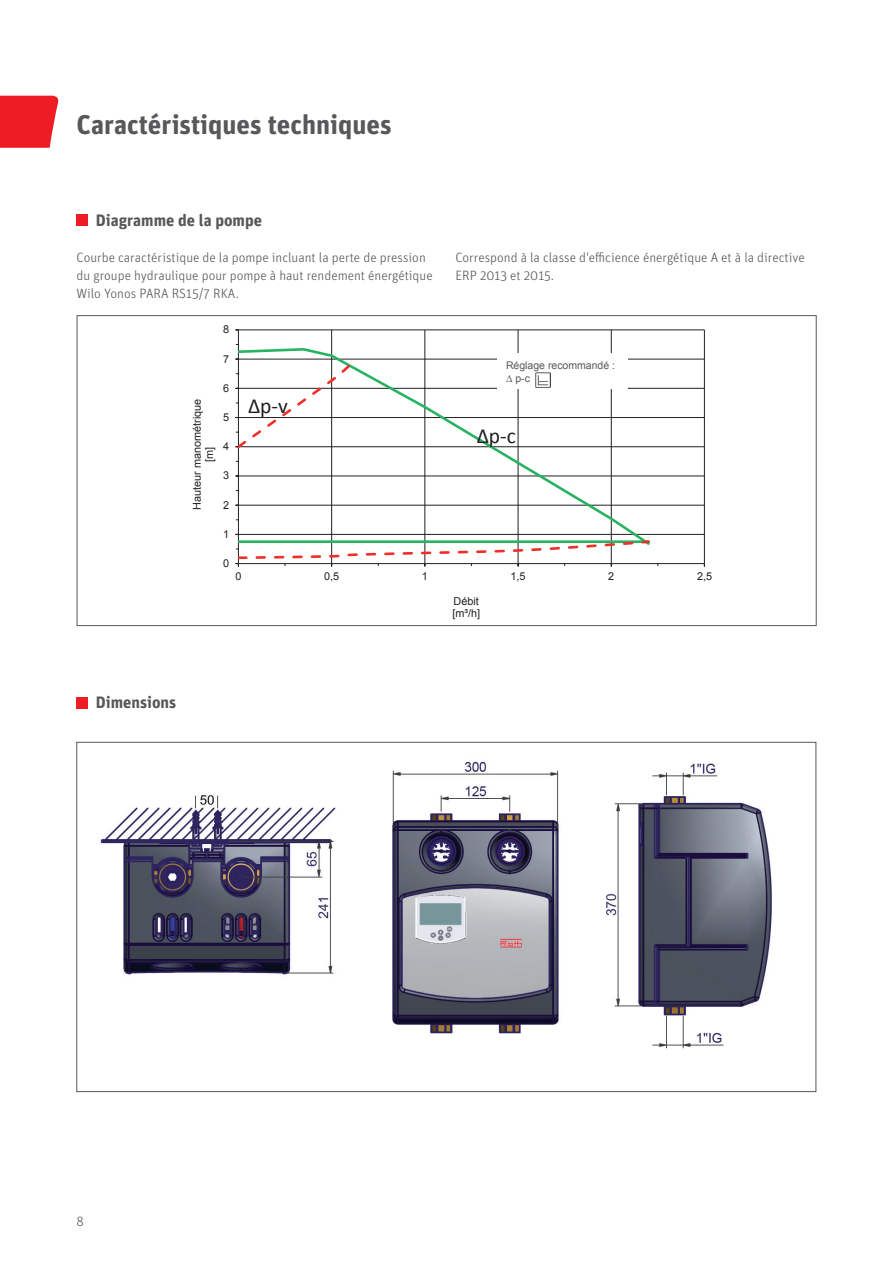
<style>
.page{position:relative;width:893px;height:1263px;background:#fff}
.page>*{position:absolute;margin:0;border:0;box-sizing:border-box;transform-origin:0 0}
.t1{font:700 27px "Unit OT";color:#57585a}
.t2{font:21.6px "Calibri";color:#231f20}
.t3{font:700 16.5px "Unit OT";color:#57585a}
.t4{font:300 13.5px/17.9px "Unit OT";color:#57585a}
.t5{font:10.8px/12.3px "Arial";color:#231f20;text-align:center}
.t6{font:10.5px/12.6px "Arial";color:#57585a}
</style>
<div class="page">
<svg style="left:0;top:96px;width:59px;height:52px;background:#ef3036"></svg>
<div style="left:77px;top:214px;width:11px;height:12px;background:#ee1d23"></div>
<img style="left:100px;top:795px;width:236px;height:180px">
<img style="left:392px;top:761px;width:167px;height:273px">
<img style="left:605px;top:763px;width:167px;height:286px">
<div style="left:77px;top:696px;width:11px;height:12px;background:#ee1d23"></div>
<svg style="left:235px;top:329px;width:470px;height:238px"></svg>
<div style="left:497px;top:353px;width:131px;height:36px;background:#fff"></div>
<img style="left:536px;top:372px;width:14px;height:15px">
<h1 class="t1" style="left:77px;top:107px;width:317px">Caractéristiques techniques</h1>
<p class="t3" style="left:96px;top:210px;width:168px">Diagramme de la pompe</p>
<p class="t4" style="left:77px;top:248px;width:358px">Courbe caractéristique de la pompe incluant la perte de pression du groupe hydraulique pour pompe à haut rendement énergétique<br>Wilo Yonos PARA RS15/7 RKA.</p>
<p class="t4" style="left:455px;top:248px;width:351px">Correspond à la classe d'efficience énergétique A et à la directive<br>ERP 2013 et 2015.</p>
<p class="t5" style="left:223px;top:323px;width:8px">8</p>
<p class="t5" style="left:223px;top:353px;width:8px">7</p>
<p class="t5" style="left:223px;top:382px;width:8px">6</p>
<p class="t5" style="left:191px;top:510px;width:113px;rotate:-90deg">Hauteur manométrique [m]</p>
<p class="t5" style="left:223px;top:411px;width:8px">5</p>
<p class="t5" style="left:223px;top:440px;width:8px">4</p>
<p class="t5" style="left:223px;top:470px;width:8px">3</p>
<p class="t5" style="left:223px;top:499px;width:8px">2</p>
<p class="t5" style="left:223px;top:528px;width:8px">1</p>
<p class="t5" style="left:223px;top:557px;width:8px">0</p>
<h2 class="t2" style="left:248px;top:392px;width:41px">Δp-v</h2>
<p class="t6" style="left:506px;top:359px;width:111px">Réglage recommandé : ∆ p-c</p>
<h2 class="t2" style="left:477px;top:422px;width:41px">Δp-c</h2>
<p class="t5" style="left:235px;top:570px;width:8px">0</p>
<p class="t5" style="left:324px;top:570px;width:17px">0,5</p>
<p class="t5" style="left:422px;top:570px;width:8px">1</p>
<p class="t5" style="left:511px;top:570px;width:17px">1,5</p>
<p class="t5" style="left:608px;top:570px;width:8px">2</p>
<p class="t5" style="left:697px;top:570px;width:17px">2,5</p>
<p class="t3" style="left:96px;top:692px;width:82px">Dimensions</p>
<p class="t4" style="left:77px;top:1213px;width:9px">8</p>
<p class="t5" style="left:452px;top:595px;width:29px;text-align:left">Débit [m³/h]</p>
</div>
